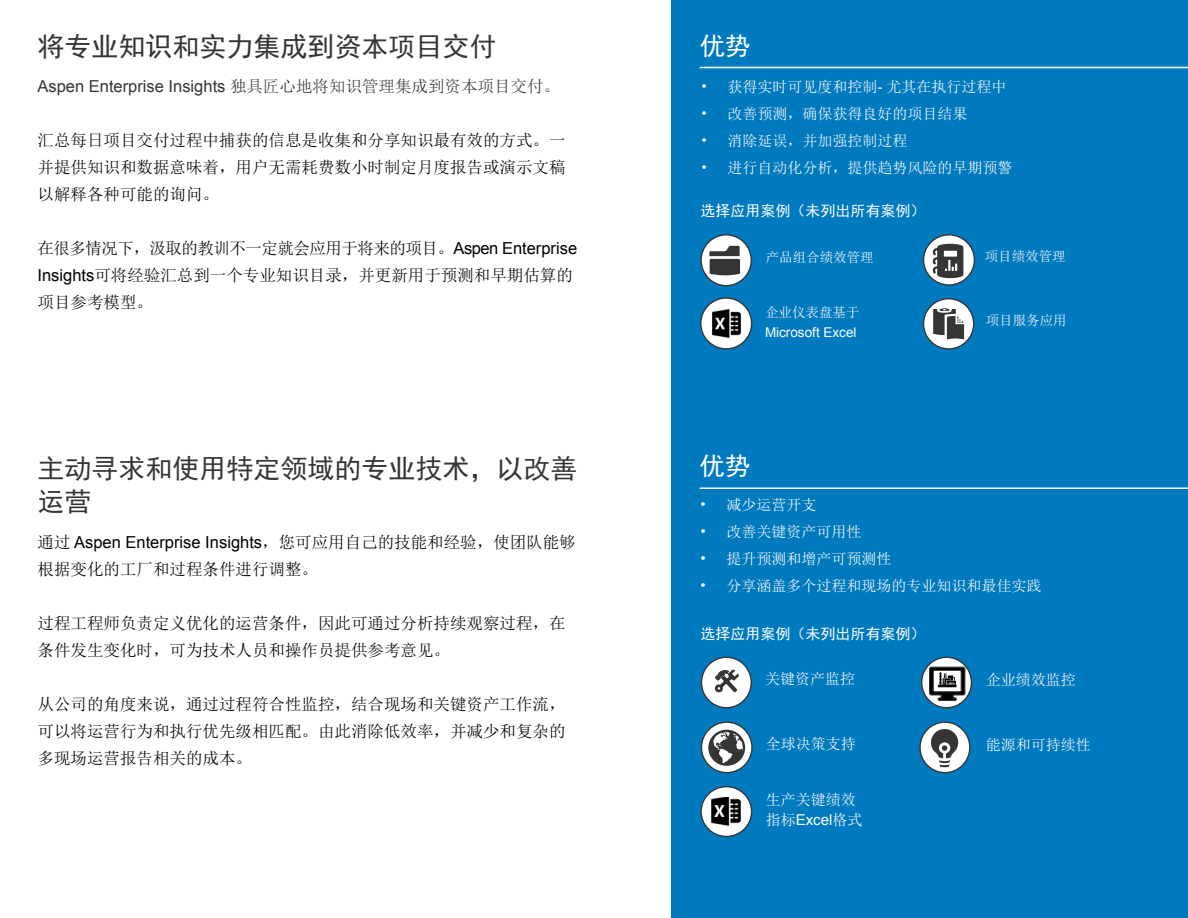
<style>
.page{position:relative;width:1188px;height:918px;background:#fff}
.page>*{position:absolute;margin:0;border:0;box-sizing:border-box;transform-origin:0 0}
.t1{font:27px/32.4px "Sim Hei";color:#363534}
.table-heading{font:25.5px "Sim Hei";color:#fff}
.t2{font:16.5px/27px "Sim Sun";color:#000}
.t3{font:16.5px "Arial";color:#363534}
.t4{font:15px/19.5px "Sim Sun";color:#fff}
.table-heading-2{font:15px "Sim Hei";color:#fff}
.t5{font:13.5px/19.5px "Arial";color:#fff}
.t6{font:13.5px "Sim Sun";color:#fff}
.s1{font-family:"Sim Sun"}
.s2{font-family:"Arial"}
</style>
<div class="page">
<div style="left:671px;top:0;width:517px;height:918px;background:#007abe"></div>
<hr style="left:700px;top:67px;width:488px;height:1px;background:#fff">
<svg style="left:701px;top:235px;width:50px;height:51px"></svg>
<div style="left:700px;top:234px;width:52px;height:52px;border:1px solid #363434;border-radius:50%"></div>
<svg style="left:709px;top:246px;width:31px;height:29px"></svg>
<svg style="left:701px;top:298px;width:51px;height:51px"></svg>
<div style="left:700px;top:297px;width:52px;height:53px;border:1px solid #363434;border-radius:50%"></div>
<img style="left:710px;top:307px;width:33px;height:34px">
<svg style="left:924px;top:235px;width:50px;height:50px"></svg>
<div style="left:923px;top:234px;width:52px;height:52px;border:1px solid #363434;border-radius:50%"></div>
<svg style="left:932px;top:244px;width:31px;height:34px"></svg>
<div style="left:924px;top:299px;width:50px;height:50px;background:#fff;border-radius:50%"></div>
<div style="left:923px;top:298px;width:51px;height:52px;border:1px solid #363434;border-radius:50%"></div>
<svg style="left:933px;top:308px;width:31px;height:31px"></svg>
<div style="left:701px;top:657px;width:50px;height:51px;background:#fff;border-radius:50%"></div>
<div style="left:701px;top:657px;width:51px;height:51px;border:1px solid #363434;border-radius:50%"></div>
<svg style="left:714px;top:670px;width:25px;height:23px"></svg>
<svg style="left:701px;top:722px;width:51px;height:51px"></svg>
<div style="left:701px;top:722px;width:52px;height:51px;border:1px solid #363434;border-radius:50%"></div>
<svg style="left:708px;top:730px;width:37px;height:36px"></svg>
<div style="left:701px;top:787px;width:51px;height:49px;background:#fff;border-radius:50%"></div>
<div style="left:700px;top:786px;width:52px;height:51px;border:1px solid #363434;border-radius:50%"></div>
<img style="left:711px;top:798px;width:30px;height:28px">
<svg style="left:920px;top:722px;width:50px;height:51px"></svg>
<div style="left:919px;top:722px;width:51px;height:51px;border:1px solid #363434;border-radius:50%"></div>
<svg style="left:931px;top:729px;width:27px;height:38px"></svg>
<svg style="left:922px;top:657px;width:49px;height:51px"></svg>
<div style="left:921px;top:657px;width:51px;height:51px;border:1px solid #363434;border-radius:50%"></div>
<svg style="left:929px;top:666px;width:37px;height:35px"></svg>
<hr style="left:700px;top:488px;width:488px;height:1px;background:#fff">
<p class="t1" style="left:38px;top:31px;width:461px">将专业知识和实力集成到资本项目交付</p>
<p class="t3" style="left:38px;top:76px;width:524px">Aspen Enterprise Insights <span class="s1">独具匠心地将知识管理集成到资本项目交付。</span></p>
<p class="t2" style="left:38px;top:127px;width:529px;text-align:justify">汇总每日项目交付过程中捕获的信息是收集和分享知识最有效的方式。一并提供知识和数据意味着，用户无需耗费数小时制定月度报告或演示文稿以解释各种可能的询问。</p>
<p class="t2" style="left:38px;top:235px;width:541px">在很多情况下，汲取的教训不一定就会应用于将来的项目。<span class="s2">Aspen Enterprise<br>Insights</span>可将经验汇总到一个专业知识目录，并更新用于预测和早期估算的项目参考模型。</p>
<p class="t1" style="left:38px;top:453px;width:541px">主动寻求和使用特定领域的专业技术，以改善运营</p>
<p class="t2" style="left:38px;top:529px;width:540px">通过 <span class="s2">Aspen Enterprise Insights</span>，您可应用自己的技能和经验，使团队能够根据变化的工厂和过程条件进行调整。</p>
<p class="t2" style="left:38px;top:610px;width:529px">过程工程师负责定义优化的运营条件，因此可通过分析持续观察过程，在条件发生变化时，可为技术人员和操作员提供参考意见。</p>
<p class="t2" style="left:38px;top:691px;width:529px;text-align:justify">从公司的角度来说，通过过程符合性监控，结合现场和关键资产工作流，可以将运营行为和执行优先级相匹配。由此消除低效率，并减少和复杂的多现场运营报告相关的成本。</p>
<p class="table-heading" style="left:700px;top:33px;width:52px">优势</p>
<p class="t4" style="left:700px;top:77px;width:308px">• 获得实时可见度和控制<span class="s2">-</span> 尤其在执行过程中</p>
<p class="t4" style="left:700px;top:104px;width:269px">• 改善预测，确保获得良好的项目结果</p>
<p class="t4" style="left:700px;top:131px;width:209px">• 消除延误，并加强控制过程</p>
<p class="t4" style="left:700px;top:158px;width:314px">• 进行自动化分析，提供趋势风险的早期预警</p>
<p class="table-heading-2" style="left:700px;top:203px;width:227px">选择应用案例（未列出所有案例）</p>
<p class="t6" style="left:766px;top:250px;width:110px">产品组合绩效管理</p>
<p class="t6" style="left:985px;top:249px;width:82px">项目绩效管理</p>
<p class="t5" style="left:765px;top:303px;width:96px"><span class="s1">企业仪表盘基于<br></span>Microsoft Excel</p>
<p class="table-heading" style="left:700px;top:453px;width:52px">优势</p>
<p class="t6" style="left:986px;top:313px;width:82px">项目服务应用</p>
<p class="t4" style="left:700px;top:495px;width:118px">• 减少运营开支</p>
<p class="t4" style="left:700px;top:522px;width:163px">• 改善关键资产可用性</p>
<p class="t4" style="left:700px;top:549px;width:193px">• 提升预测和增产可预测性</p>
<p class="t4" style="left:700px;top:576px;width:343px">• 分享涵盖多个过程和现场的专业知识和最佳实践</p>
<p class="table-heading-2" style="left:700px;top:626px;width:226px">选择应用案例（未列出所有案例）</p>
<p class="t4" style="left:765px;top:669px;width:91px">关键资产监控</p>
<p class="t4" style="left:986px;top:670px;width:91px">企业绩效监控</p>
<p class="t4" style="left:766px;top:734px;width:92px">全球决策支持</p>
<p class="t4" style="left:986px;top:735px;width:106px">能源和可持续性</p>
<p class="t4" style="left:766px;top:790px;width:98px">生产关键绩效指标<span class="s2">Excel</span>格式</p>
</div>
